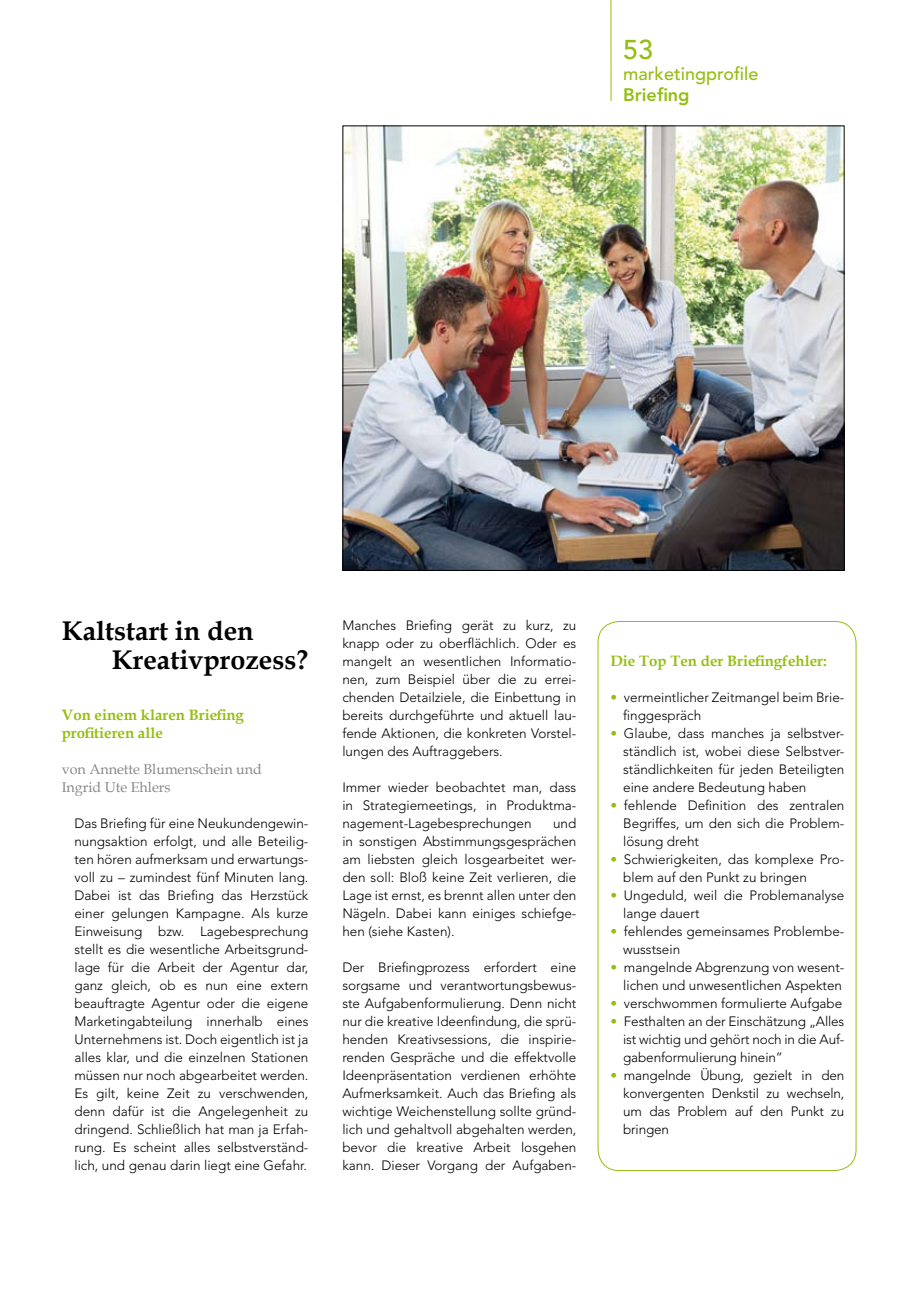
<style>
.page{position:relative;width:919px;height:1289px;background:#fff}
.page>*{position:absolute;margin:0;border:0;box-sizing:border-box;transform-origin:0 0}
.t1{font:700 27px/28.5px "Book Antiqua";color:#000}
.t2{font:500 27px "Avenir LT Std";color:#94be0f}
.t3{font:500 18px "Avenir LT Std";color:#94be0f}
.t4{font:800 18px "Avenir LT Std";color:#94be0f}
.t5{font:700 15px/18px "Book Antiqua";color:#94be0f}
.t6{font:14.25px/18px "Book Antiqua";color:#878889}
.t7{font:300 13.5px/18px "Avenir LT Std";color:#000;text-align:justify}
.s1{color:#94be0f}
</style>
<div class="page">
<img style="left:344px;top:127px;width:498px;height:442px">
<hr style="left:610px;top:0;width:1px;height:101px;background:#94be0f">
<div style="left:597px;top:621px;width:259px;height:549px;border:1px solid #94be0f;border-radius:21px"></div>
<h1 class="t2" style="left:623px;top:34px;width:32px">53</h1>
<h2 class="t3" style="left:623px;top:63px;width:137px">marketingprofile</h2>
<h2 class="t4" style="left:623px;top:84px;width:68px">Briefing</h2>
<h1 class="t1" style="left:112px;top:616px;width:198px;text-indent:-50px">Kaltstart in den<br>Kreativprozess?</h1>
<p class="t5" style="left:62px;top:705px;width:184px">Von einem klaren Briefing profitieren alle</p>
<p class="t6" style="left:62px;top:759px;width:202px">von Annette Blumenschein und<br>Ingrid Ute Ehlers</p>
<p class="t7" style="left:74px;top:814px;width:235px">Das Briefing für eine Neukundengewin&shy;nungsaktion erfolgt, und alle Beteilig&shy;ten hören aufmerksam und erwartungs&shy;voll zu – zumindest fünf Minuten lang.<br>Dabei ist das Briefing das Herzstück einer gelungen Kampagne. Als kurze Einweisung bzw. Lagebesprechung stellt es die wesentliche Arbeitsgrund&shy;lage für die Arbeit der Agentur dar, ganz gleich, ob es nun eine extern beauftragte Agentur oder die eigene Marketingabteilung innerhalb eines Unternehmens ist. Doch eigentlich ist ja alles klar, und die einzelnen Stationen müssen nur noch abgearbeitet werden.<br>Es gilt, keine Zeit zu verschwenden, denn dafür ist die Angelegenheit zu dringend. Schließlich hat man ja Erfah&shy;rung. Es scheint alles selbstverständ&shy;lich, und genau darin liegt eine Gefahr.</p>
<p class="t7" style="left:342px;top:616px;width:235px">Manches Briefing gerät zu kurz, zu knapp oder zu oberflächlich. Oder es mangelt an wesentlichen Informatio&shy;nen, zum Beispiel über die zu errei&shy;chenden Detailziele, die Einbettung in bereits durchgeführte und aktuell lau&shy;fende Aktionen, die konkreten Vorstel&shy;lungen des Auftraggebers.</p>
<p class="t7" style="left:342px;top:778px;width:235px">Immer wieder beobachtet man, dass in Strategiemeetings, in Produktma&shy;nagement-Lagebesprechungen</p>
<p class="t7" style="left:342px;top:814px;width:235px;text-indent:211px">und in sonstigen Abstimmungsgesprächen am liebsten gleich losgearbeitet wer&shy;den soll: Bloß keine Zeit verlieren, die Lage ist ernst, es brennt allen unter den Nägeln. Dabei kann einiges schiefge&shy;hen (siehe Kasten).</p>
<p class="t7" style="left:342px;top:958px;width:235px">Der Briefingprozess erfordert eine sorgsame und verantwortungsbewus&shy;ste Aufgabenformulierung. Denn nicht nur die kreative Ideenfindung, die sprü&shy;henden Kreativsessions, die inspirie&shy;renden Gespräche und die effektvolle Ideenpräsentation verdienen erhöhte Aufmerksamkeit. Auch das Briefing als wichtige Weichenstellung sollte gründ&shy;lich und gehaltvoll abgehalten werden, bevor die kreative Arbeit losgehen kann. Dieser Vorgang der Aufgaben-</p>
<p class="t5" style="left:610px;top:651px;width:218px">Die Top Ten der Briefingfehler:</p>
<p class="t7" style="left:623px;top:688px;width:223px;text-indent:-13px"><span class="s1">•</span> vermeintlicher Zeitmangel beim Brie&shy;finggespräch</p>
<p class="t7" style="left:623px;top:724px;width:223px;text-indent:-13px"><span class="s1">•</span> Glaube, dass manches ja selbstver&shy;ständlich ist, wobei diese Selbstver&shy;ständlichkeiten für jeden Beteiligten eine andere Bedeutung haben</p>
<p class="t7" style="left:623px;top:796px;width:223px;text-indent:-13px"><span class="s1">•</span> fehlende Definition des zentralen Begriffes, um den sich die Problem&shy;lösung dreht</p>
<p class="t7" style="left:623px;top:850px;width:223px;text-indent:-13px"><span class="s1">•</span> Schwierigkeiten, das komplexe Pro&shy;blem auf den Punkt zu bringen</p>
<p class="t7" style="left:623px;top:886px;width:223px;text-indent:-13px"><span class="s1">•</span> Ungeduld, weil die Problemanalyse lange dauert</p>
<p class="t7" style="left:623px;top:922px;width:223px;text-indent:-13px"><span class="s1">•</span> fehlendes gemeinsames Problembe&shy;wusstsein</p>
<p class="t7" style="left:610px;top:958px;width:235px;text-align:right"><span class="s1">•</span> mangelnde Abgrenzung von wesent&shy;lichen und unwesentlichen Aspekten</p>
<p class="t7" style="left:610px;top:994px;width:233px"><span class="s1">•</span> verschwommen formulierte Aufgabe</p>
<p class="t7" style="left:623px;top:1012px;width:223px;text-indent:-13px"><span class="s1">•</span> Festhalten an der Einschätzung „Alles ist wichtig und gehört noch in die Auf&shy;gabenformulierung hinein”</p>
<p class="t7" style="left:623px;top:1066px;width:223px;text-indent:-13px"><span class="s1">•</span> mangelnde Übung, gezielt in den konvergenten Denkstil zu wechseln, um das Problem auf den Punkt zu bringen</p>
</div>
